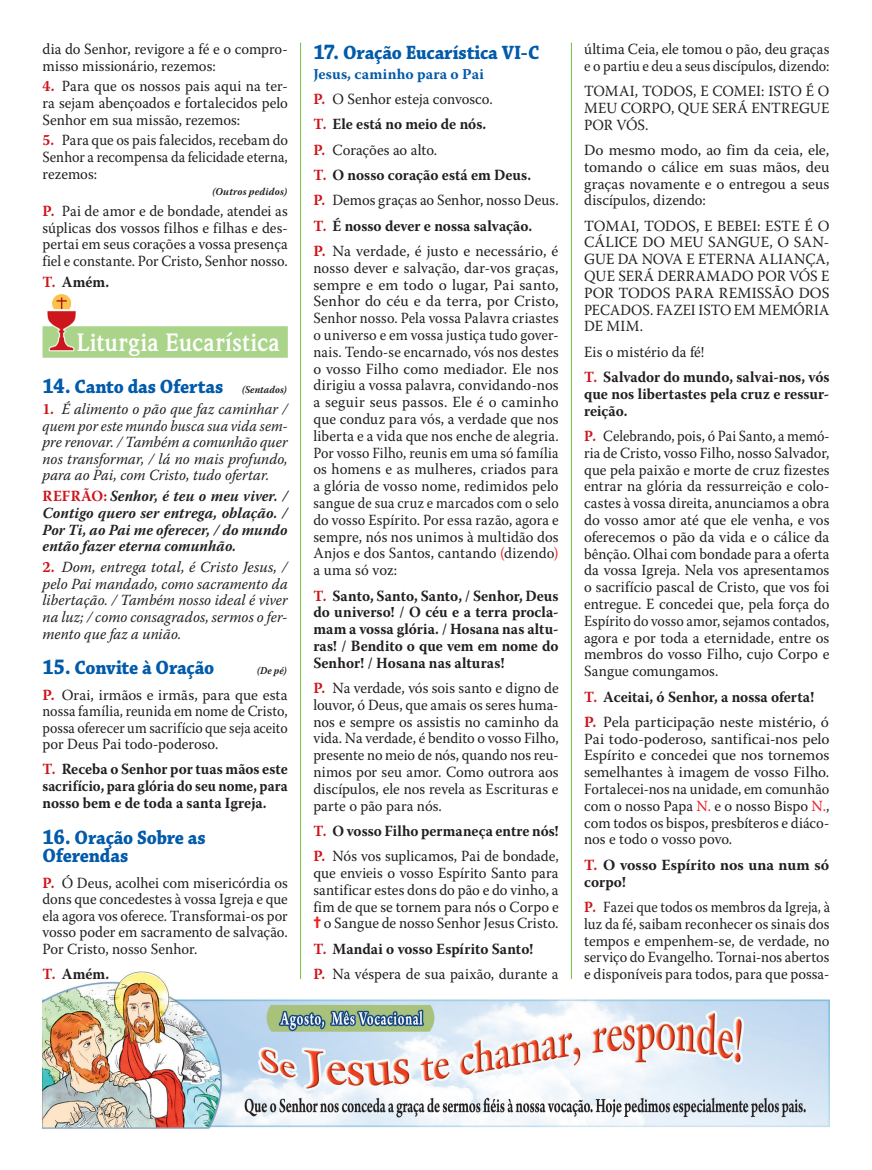
<style>
.page{position:relative;width:872px;height:1170px;background:#fff}
.page>*{position:absolute;margin:0;border:0;box-sizing:border-box;transform-origin:0 0}
.Divisões{font:700 25.5px "Weidemann IT Cby BT";letter-spacing:.005em;color:#fff;scale:.95 1}
.Itens{font:700 20.25px/18.9px "Chaparral Pro";letter-spacing:-.01em;color:#015aaa;scale:.91 1}
.Texto_NORMAL{font:15.45px/16.8px "Warnock Pro";letter-spacing:.005em;color:#231f20;text-align:justify;scale:.95 1}
.Texto_NORMAL-2{font:15.45px/16.8px "Warnock Pro";letter-spacing:.005em;color:#231f20;text-align:justify}
.Texto_NORMAL-3{font:15.45px/16.8px "Warnock Pro";letter-spacing:.005em;color:#231f20;text-align:justify;scale:.91 1}
.Texto_TODOS{font:700 15.45px/16.8px "Warnock Pro";letter-spacing:.005em;color:#231f20;text-align:justify;scale:.95 1}
.Texto_NORMAL_sem_lei{font:15.45px/16.8px "Warnock Pro";color:#231f20;text-align:justify}
.Texto_NORMAL-4{font:15.45px/16.8px "Warnock Pro";letter-spacing:.005em;color:#231f20;text-align:justify;scale:.9 1}
.Texto_CANTOS{font:italic 15.45px/16.6px "Warnock Pro";letter-spacing:.005em;color:#231f20;text-align:justify;scale:.95 1}
.Texto_CANTOS-2{font:italic 15.45px/16.6px "Warnock Pro";letter-spacing:.005em;color:#231f20;text-align:justify}
.Texto_REFRÃO{font:italic 700 15.45px/16.6px "Warnock Pro";letter-spacing:.01em;color:#231f20;text-align:justify;scale:.95 1}
.Texto_NORMAL-5{font:15.45px/16.6px "Warnock Pro";letter-spacing:.005em;color:#231f20;text-align:justify;scale:.93 1}
.Texto_NORMAL_sem_lei-2{font:15.45px/16.8px "Warnock Pro";color:#231f20;text-align:justify;scale:.95 1}
.Texto_TODOS-2{font:700 15.45px/16.8px "Warnock Pro";letter-spacing:.005em;color:#231f20}
.Texto_TODOS-3{font:700 15.45px "Warnock Pro";letter-spacing:.005em;color:#231f20;scale:.94 1}
.Subítem{font:700 15px "Warnock Pro";letter-spacing:.015em;color:#015aaa}
.Texto_NORMAL-6{font:italic 700 10.5px "Warnock Pro";letter-spacing:.02em;color:#231f20;scale:.95 1}
.Itens-2{font:italic 700 10.5px "Warnock Pro";color:#231f20;scale:.91 1}
.s1{font-weight:700;color:#cd151d}
.s2{color:#cd151d}
.s3{font-size:22.5px}
.s4{font-family:"Warnock Pro";font-style:italic;font-size:10.5px;color:#231f20}
.s5{font-weight:700;font-style:normal;color:#cd151d}
.s6{font-style:normal;color:#cd151d}
.s7{color:#ee1d23}
.s8{font-family:"Monotype Sorts";font-size:16.5px;color:#ee1d23}
</style>
<div class="page">
<img style="left:43px;top:957px;width:786px;height:172px">
<div style="left:43px;top:326px;width:245px;height:32px;background:#aad489"></div>
<img style="left:47px;top:294px;width:30px;height:57px">
<hr style="left:300px;top:43px;width:1px;height:936px;background:#71bf44">
<hr style="left:571px;top:43px;width:1px;height:936px;background:#71bf44">
<p class="Texto_NORMAL" style="left:43px;top:40px;width:260px">dia do Senhor, revigore a fé e o compro&shy;misso missionário, rezemos:</p>
<p class="Texto_NORMAL" style="left:43px;top:78px;width:260px"><span class="s1">4.</span> Para que os nossos pais aqui na ter&shy;ra sejam abençoados e fortalecidos pelo Senhor em sua missão, rezemos:</p>
<p class="Texto_NORMAL-5" style="left:43px;top:132px;width:265px"><span class="s1">5.</span> Para que os pais falecidos, recebam do Senhor a recompensa da felicidade eterna, rezemos:</p>
<p class="Texto_NORMAL-6" style="left:212px;top:185px;width:80px">(Outros pedidos)</p>
<p class="Texto_NORMAL" style="left:43px;top:202px;width:260px"><span class="s1">P.</span> Pai de amor e de bondade, atendei as súplicas dos vossos filhos e filhas e des&shy;pertai em seus corações a vossa presença fiel e constante. Por Cristo, Senhor nosso.</p>
<p class="Texto_TODOS" style="left:43px;top:273px;width:71px"><span class="s2">T.</span> Amém.</p>
<p class="Divisões" style="left:77px;top:326px;width:215px">Liturgia Eucarística</p>
<p class="Itens" style="left:43px;top:378px;width:270px"><span class="s3">14.</span> Canto das Ofertas <span class="s4">(Sentados)</span></p>
<p class="Texto_CANTOS" style="left:43px;top:400px;width:260px"><span class="s5">1.</span> É alimento o pão que faz caminhar / quem por este mundo busca sua vida sem&shy;pre renovar. / Também a comunhão quer nos transformar, / lá no mais profundo, para ao Pai, com Cristo, tudo ofertar.</p>
<p class="Texto_REFRÃO" style="left:43px;top:487px;width:260px"><span class="s6">REFRÃO:</span> Senhor, é teu o meu viver. / Contigo quero ser entrega, oblação. / Por Ti, ao Pai me oferecer, / do mundo então fazer eterna comunhão.</p>
<p class="Texto_CANTOS-2" style="left:43px;top:558px;width:247px"><span class="s5">2.</span> Dom, entrega total, é Cristo Jesus, / pelo Pai mandado, como sacramento da libertação. / Também nosso ideal é viver na luz; / como consagrados, sermos o fer&shy;mento que faz a união.</p>
<p class="Itens" style="left:43px;top:659px;width:190px"><span class="s3">15.</span> Convite à Oração</p>
<p class="Itens-2" style="left:257px;top:664px;width:34px">(De pé)</p>
<p class="Texto_NORMAL-2" style="left:43px;top:685px;width:247px"><span class="s1">P.</span> Orai, irmãos e irmãs, para que esta nossa família, reunida em nome de Cristo, possa oferecer um sacrifício que seja aceito por Deus Pai todo-poderoso.</p>
<p class="Texto_TODOS" style="left:43px;top:760px;width:260px"><span class="s2">T.</span> Receba o Senhor por tuas mãos este sacrifício, para glória do seu nome, para nosso bem e de toda a santa Igreja.</p>
<p class="Itens" style="left:43px;top:828px;width:181px"><span class="s3">16.</span> Oração Sobre as<br>Oferendas</p>
<p class="Texto_NORMAL" style="left:43px;top:873px;width:260px"><span class="s1">P.</span> Ó Deus, acolhei com misericórdia os dons que concedestes à vossa Igreja e que ela agora vos oferece. Transformai-os por vosso poder em sacramento de salvação.<br>Por Cristo, nosso Senhor.</p>
<p class="Texto_TODOS" style="left:43px;top:965px;width:71px"><span class="s2">T.</span> Amém.</p>
<p class="Itens" style="left:313px;top:44px;width:250px"><span class="s3">17.</span> Oração Eucarística VI-C</p>
<p class="Subítem" style="left:313px;top:65px;width:172px">Jesus, caminho para o Pai</p>
<p class="Texto_NORMAL" style="left:313px;top:90px;width:190px"><span class="s1">P.</span> O Senhor esteja convosco.</p>
<p class="Texto_TODOS" style="left:313px;top:116px;width:183px"><span class="s2">T.</span> Ele está no meio de nós.</p>
<p class="Texto_NORMAL" style="left:313px;top:141px;width:132px"><span class="s1">P.</span> Corações ao alto.</p>
<p class="Texto_TODOS" style="left:313px;top:166px;width:231px"><span class="s2">T.</span> O nosso coração está em Deus.</p>
<p class="Texto_NORMAL" style="left:313px;top:191px;width:260px"><span class="s1">P.</span> Demos graças ao Senhor, nosso Deus.</p>
<p class="Texto_TODOS" style="left:313px;top:217px;width:232px"><span class="s2">T.</span> É nosso dever e nossa salvação.</p>
<p class="Texto_NORMAL-2" style="left:313px;top:242px;width:247px"><span class="s1">P.</span> Na verdade, é justo e necessário, é nosso dever e salvação, dar-vos graças, sempre e em todo o lugar, Pai santo, Senhor do céu e da terra, por Cristo, Senhor nosso. Pela vossa Palavra criastes o universo e em vossa justiça tudo gover&shy;nais. Tendo-se encarnado, vós nos destes o vosso Filho como mediador. Ele nos dirigiu a vossa palavra, convidando-nos a seguir seus passos. Ele é o caminho que conduz para vós, a verdade que nos liberta e a vida que nos enche de alegria.<br>Por vosso Filho, reunis em uma só família os homens e as mulheres, criados para a glória de vosso nome, redimidos pelo sangue de sua cruz e marcados com o selo do vosso Espírito. Por essa razão, agora e sempre, nós nos unimos à multidão dos Anjos e dos Santos, cantando <span class="s7">(</span>dizendo<span class="s7">) </span>a uma só voz:</p>
<p class="Texto_TODOS" style="left:313px;top:586px;width:260px"><span class="s2">T.</span> Santo, Santo, Santo, / Senhor, Deus do universo! / O céu e a terra procla&shy;mam a vossa glória. / Hosana nas altu&shy;ras! / Bendito o que vem em nome do Senhor! / Hosana nas alturas!</p>
<p class="Texto_NORMAL" style="left:313px;top:679px;width:260px"><span class="s1">P.</span> Na verdade, vós sois santo e digno de louvor, ó Deus, que amais os seres huma&shy;nos e sempre os assistis no caminho da vida. Na verdade, é bendito o vosso Filho, presente no meio de nós, quando nos reu&shy;nimos por seu amor. Como outrora aos discípulos, ele nos revela as Escrituras e parte o pão para nós.</p>
<p class="Texto_TODOS-3" style="left:313px;top:821px;width:262px"><span class="s2">T.</span> O vosso Filho permaneça entre nós!</p>
<p class="Texto_NORMAL" style="left:313px;top:847px;width:260px"><span class="s1">P.</span> Nós vos suplicamos, Pai de bondade, que envieis o vosso Espírito Santo para santificar estes dons do pão e do vinho, a fim de que se tornem para nós o Corpo e <span class="s8">=</span> o Sangue de nosso Senhor Jesus Cristo.</p>
<p class="Texto_TODOS" style="left:313px;top:940px;width:233px"><span class="s2">T.</span> Mandai o vosso Espírito Santo!</p>
<p class="Texto_NORMAL" style="left:313px;top:965px;width:260px"><span class="s1">P.</span> Na véspera de sua paixão, durante a</p>
<p class="Texto_NORMAL" style="left:584px;top:40px;width:260px">última Ceia, ele tomou o pão, deu graças e o partiu e deu a seus discípulos, dizendo:</p>
<p class="Texto_NORMAL_sem_lei-2" style="left:584px;top:82px;width:260px">TOMAI, TODOS, E COMEI: ISTO É O MEU CORPO, QUE SERÁ ENTREGUE POR VÓS.</p>
<p class="Texto_NORMAL_sem_lei" style="left:584px;top:141px;width:247px">Do mesmo modo, ao fim da ceia, ele, tomando o cálice em suas mãos, deu graças novamente e o entregou a seus discípulos, dizendo:</p>
<p class="Texto_NORMAL_sem_lei" style="left:584px;top:217px;width:247px">TOMAI, TODOS, E BEBEI: ESTE É O CÁLICE DO MEU SANGUE, O SAN-GUE DA NOVA E ETERNA ALIANÇA, QUE SERÁ DERRAMADO POR VÓS E POR TODOS PARA REMISSÃO DOS PECADOS. FAZEI ISTO EM MEMÓRIA DE MIM.</p>
<p class="Texto_NORMAL_sem_lei-2" style="left:584px;top:343px;width:128px">Eis o mistério da fé!</p>
<p class="Texto_TODOS" style="left:584px;top:368px;width:260px"><span class="s2">T.</span> Salvador do mundo, salvai-nos, vós que nos libertastes pela cruz e ressur&shy;reição.</p>
<p class="Texto_NORMAL-3" style="left:584px;top:427px;width:271px"><span class="s1">P.</span> Celebrando, pois, ó Pai Santo, a memó&shy;ria de Cristo, vosso Filho, nosso Salvador, que pela paixão e morte de cruz fizestes entrar na glória da ressurreição e colo&shy;castes à vossa direita, anunciamos a obra do vosso amor até que ele venha, e vos oferecemos o pão da vida e o cálice da bênção. Olhai com bondade para a oferta da vossa Igreja. Nela vos apresentamos o sacrifício pascal de Cristo, que vos foi entregue. E concedei que, pela força do Espírito do vosso amor, sejamos contados, agora e por toda a eternidade, entre os membros do vosso Filho, cujo Corpo e Sangue comungamos.</p>
<p class="Texto_TODOS" style="left:584px;top:687px;width:244px"><span class="s2">T.</span> Aceitai, ó Senhor, a nossa oferta!</p>
<p class="Texto_NORMAL-2" style="left:584px;top:713px;width:247px"><span class="s1">P.</span> Pela participação neste mistério, ó Pai todo-poderoso, santificai-nos pelo Espírito e concedei que nos tornemos semelhantes à imagem de vosso Filho.<br>Fortalecei-nos na unidade, em comunhão com o nosso Papa <span class="s7">N.</span> e o nosso Bispo <span class="s7">N.</span>, com todos os bispos, presbíteros e diáco&shy;nos e todo o vosso povo.</p>
<p class="Texto_TODOS-2" style="left:584px;top:856px;width:246px"><span class="s2">T.</span> O vosso Espírito nos una num só corpo!</p>
<p class="Texto_NORMAL-4" style="left:584px;top:898px;width:275px"><span class="s1">P.</span> Fazei que todos os membros da Igreja, à luz da fé, saibam reconhecer os sinais dos tempos e empenhem-se, de verdade, no serviço do Evangelho. Tornai-nos abertos e disponíveis para todos, para que possa-</p>
</div>
